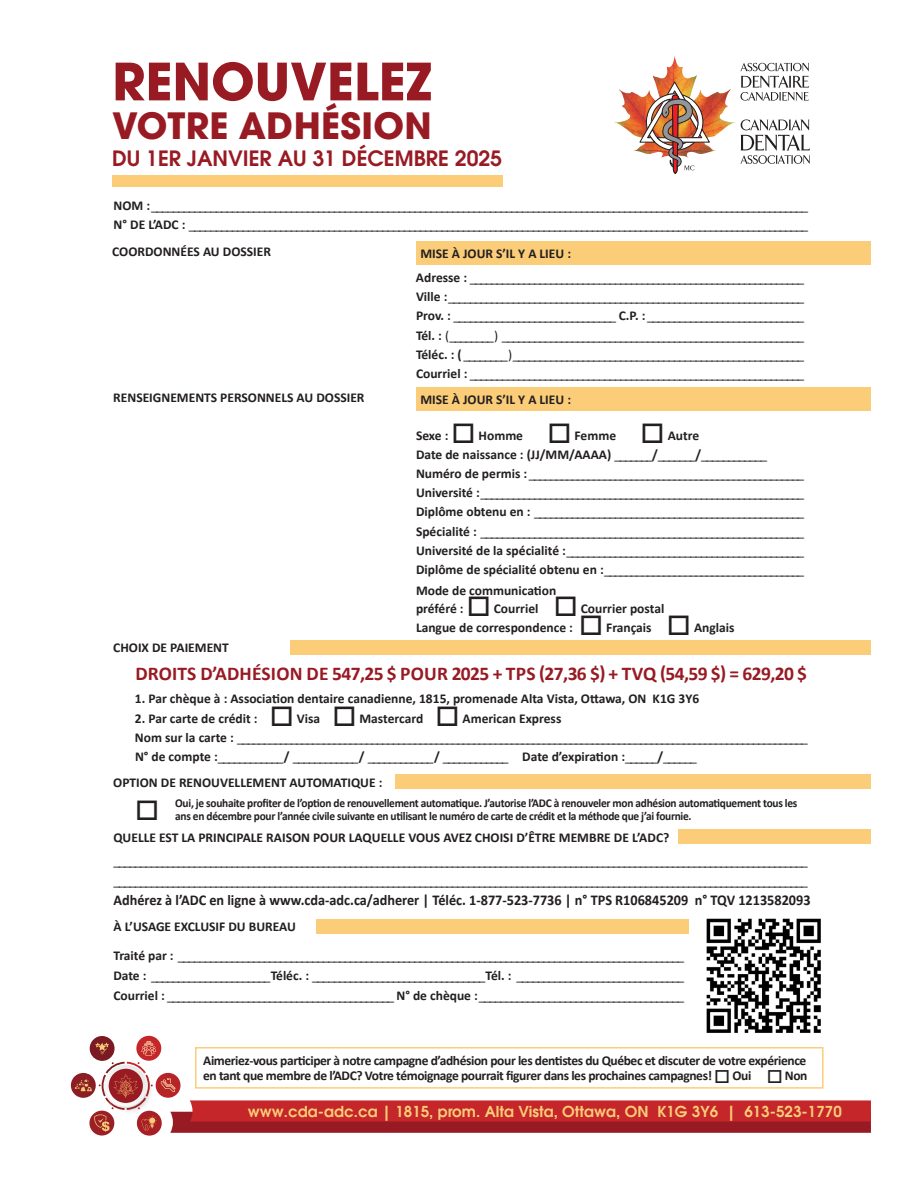
<style>
.page{position:relative;width:918px;height:1188px;background:#fff}
.page>*{position:absolute;margin:0;border:0;box-sizing:border-box;transform-origin:0 0}
.t1{font:700 51px "ITC Avant Garde Std";color:#981a23}
.Header_2nd_line{font:700 36px "ITC Avant Garde Std";letter-spacing:.01em;color:#981a23}
.t2{font:600 21px "ITC Avant Garde Std";color:#981a23}
.extra_info{font:700 19.5px "Calibri";letter-spacing:.005em;color:#981a23}
.Join_online{font:700 15px "Calibri";color:#231f20;scale:.95 1}
.t3{font:600 15px "ITC Avant Garde Std";letter-spacing:.005em;color:#fbcd78}
.Field_one_tab_update{font:13.5px "Calibri";color:#231f20}
.Field_one_tab{font:13.5px "Calibri";color:#231f20}
.Field_group{font:700 13.5px "Calibri";color:#231f20}
.Field_one_tab_Payment{font:13.5px "Calibri";color:#231f20}
.Field_one_tab_Lower_part_Smaller{font:700 13.5px/15px "Calibri";letter-spacing:-.03em;color:#231f20}
.Field_one_tab-2{font:700 13.5px "Calibri";color:#231f20}
.Field_one_tab_Lower_part{font:13.5px "Calibri";color:#231f20}
.Field_3_tab_Lower_part{font:13.5px "Calibri";color:#231f20}
.Field__2_tab_Lower_part{font:13.5px "Calibri";color:#231f20}
.Field_one_tab_update-2{font:700 13.5px "Calibri";color:#231f20}
.Field_2_tabs_updates{font:13.5px "Calibri";color:#231f20}
.Field_one_tab_More_leading{font:700 13.5px/18px "Calibri";color:#231f20}
.Field_Autorenew{font:700 12px/13.5px "Calibri";letter-spacing:-.025em;color:#231f20;scale:.95 1}
.s1{font-weight:700}
.s2{font-weight:400}
</style>
<div class="page">
<img style="left:614px;top:55px;width:121px;height:97px">
<img style="left:638px;top:80px;width:73px;height:94px">
<svg style="left:740px;top:63px;width:69px;height:38px"></svg>
<svg style="left:740px;top:119px;width:70px;height:45px"></svg>
<div style="left:416px;top:241px;width:455px;height:24px;background:#fbcd78"></div>
<div style="left:416px;top:387px;width:455px;height:24px;background:#fbcd78"></div>
<svg style="left:71px;top:1036px;width:800px;height:100px"></svg>
<div style="left:291px;top:640px;width:580px;height:15px;background:#fbcd78"></div>
<div style="left:395px;top:774px;width:476px;height:15px;background:#fbcd78"></div>
<div style="left:678px;top:829px;width:193px;height:15px;background:#fbcd78"></div>
<div style="left:317px;top:919px;width:372px;height:15px;background:#fbcd78"></div>
<div style="left:112px;top:175px;width:390px;height:12px;background:#fbcd78"></div>
<div style="left:195px;top:1047px;width:629px;height:42px;border:2px solid #fbcd78"></div>
<img style="left:706px;top:918px;width:115px;height:115px">
<p class="t1" style="left:112px;top:47px;width:321px">RENOUVELEZ</p>
<p class="Header_2nd_line" style="left:112px;top:102px;width:321px">VOTRE ADHÉSION</p>
<p class="t2" style="left:112px;top:144px;width:391px">DU 1ER JANVIER AU 31 DÉCEMBRE 2025</p>
<p class="Field_one_tab" style="left:114px;top:196px;width:696px"><span class="s1">NOM :</span> __________________________________________________________________________________________________________________________</p>
<p class="Field_one_tab" style="left:114px;top:215px;width:696px"><span class="s1">N° DE L’ADC :</span> ___________________________________________________________________________________________________________________</p>
<p class="Field_group" style="left:112px;top:242px;width:160px">COORDONNÉES AU DOSSIER</p>
<p class="Field_group" style="left:420px;top:244px;width:152px">MISE À JOUR S’IL Y A LIEU :</p>
<p class="Field_group" style="left:113px;top:388px;width:253px">RENSEIGNEMENTS PERSONNELS AU DOSSIER</p>
<p class="Field_group" style="left:113px;top:638px;width:117px">CHOIX DE PAIEMENT</p>
<p class="Field_one_tab_update" style="left:416px;top:268px;width:390px"><span class="s1">Adresse :</span> ______________________________________________________________</p>
<p class="Field_one_tab_update" style="left:416px;top:287px;width:390px"><span class="s1">Ville :</span>__________________________________________________________________</p>
<p class="Field_2_tabs_updates" style="left:416px;top:307px;width:390px"><span class="s1">Prov. :</span> ______________________________ <span class="s1">C.P. :</span> _____________________________</p>
<p class="Field_one_tab_update" style="left:416px;top:326px;width:390px"><span class="s1">Tél. :</span> ( ________ ) ________________________________________________________</p>
<p class="Field_one_tab_update" style="left:416px;top:345px;width:390px"><span class="s1">Téléc. : (</span> ________ )______________________________________________________</p>
<p class="Field_one_tab_update" style="left:416px;top:364px;width:390px"><span class="s1">Courriel :</span> ______________________________________________________________</p>
<p class="Field_group" style="left:420px;top:390px;width:152px">MISE À JOUR S’IL Y A LIEU :</p>
<p class="Field_one_tab_update-2" style="left:416px;top:426px;width:285px">Sexe : □ Homme □ Femme □ Autre</p>
<p class="Field_one_tab_update-2" style="left:416px;top:445px;width:353px">Date de naissance : (JJ/MM/AAAA) <span class="s2">_______</span>/<span class="s2">_______</span>/<span class="s2">____________</span></p>
<p class="Field_one_tab_update" style="left:416px;top:464px;width:390px"><span class="s1">Numéro de permis :</span> ___________________________________________________</p>
<p class="Field_one_tab_update" style="left:416px;top:483px;width:390px"><span class="s1">Université :</span>____________________________________________________________</p>
<p class="Field_one_tab_update" style="left:416px;top:503px;width:390px"><span class="s1">Diplôme obtenu en :</span> __________________________________________________</p>
<p class="Field_one_tab_update" style="left:416px;top:522px;width:390px"><span class="s1">Spécialité :</span> ____________________________________________________________</p>
<p class="Field_one_tab_update" style="left:416px;top:541px;width:390px"><span class="s1">Université de la spécialité :</span>____________________________________________</p>
<p class="Field_one_tab_update" style="left:416px;top:560px;width:390px"><span class="s1">Diplôme de spécialité obtenu en :</span>_____________________________________</p>
<p class="Field_one_tab_More_leading" style="left:416px;top:581px;width:250px">Mode de communication<br>préféré : □ Courriel □ Courrier postal</p>
<p class="Field_one_tab-2" style="left:416px;top:618px;width:320px">Langue de correspondence : □ Français □ Anglais</p>
<p class="extra_info" style="left:135px;top:660px;width:673px">DROITS D’ADHÉSION DE 547,25 $ POUR 2025 + TPS (27,36 $) + TVQ (54,59 $) = 629,20 $</p>
<p class="Field_one_tab-2" style="left:135px;top:689px;width:566px">1. Par chèque à : Association dentaire canadienne, 1815, promenade Alta Vista, Ottawa, ON K1G 3Y6</p>
<p class="Field_one_tab-2" style="left:135px;top:709px;width:428px">2. Par carte de crédit : □ Visa □ Mastercard □ American Express</p>
<p class="Field_one_tab_Payment" style="left:135px;top:728px;width:674px"><span class="s1">Nom sur la carte :</span> __________________________________________________________________________________________________________</p>
<p class="Field_one_tab_Payment" style="left:135px;top:747px;width:563px"><span class="s1">N° de compte :</span>____________ <span class="s1">/</span> ____________ <span class="s1">/</span> ____________ <span class="s1">/</span> ____________ <span class="s1">Date d’expiration :</span>______<span class="s1">/</span>______</p>
<p class="Field_group" style="left:113px;top:773px;width:271px">OPTION DE RENOUVELLEMENT AUTOMATIQUE :</p>
<p class="Field_Autorenew" style="left:175px;top:796px;width:657px">Oui, je souhaite profiter de l’option de renouvellement automatique. J’autorise l’ADC à renouveler mon adhésion automatiquement tous les ans en décembre pour l’année civile suivante en utilisant le numéro de carte de crédit et la méthode que j’ai fournie.</p>
<p class="Field_group" style="left:113px;top:828px;width:558px">QUELLE EST LA PRINCIPALE RAISON POUR LAQUELLE VOUS AVEZ CHOISI D’ÊTRE MEMBRE DE L’ADC?</p>
<p class="Field_one_tab" style="left:113px;top:852px;width:696px">_________________________________________________________________________________________________________________________________</p>
<p class="Field_one_tab" style="left:113px;top:871px;width:696px">_________________________________________________________________________________________________________________________________</p>
<p class="Join_online" style="left:113px;top:890px;width:735px">Adhérez à l’ADC en ligne à www.cda-adc.ca/adherer | Téléc. 1-877-523-7736 | n° TPS R106845209 n° TQV 1213582093</p>
<p class="Field_group" style="left:114px;top:917px;width:184px">À L’USAGE EXCLUSIF DU BUREAU</p>
<p class="Field_one_tab_Lower_part" style="left:113px;top:946px;width:572px"><span class="s1">Traité par :</span> ______________________________________________________________________________________________</p>
<p class="Field_3_tab_Lower_part" style="left:113px;top:966px;width:572px"><span class="s1">Date :</span> ______________________<span class="s1">Téléc. :</span> ________________________________<span class="s1">Tél. :</span> _______________________________</p>
<p class="Field__2_tab_Lower_part" style="left:113px;top:986px;width:572px"><span class="s1">Courriel :</span> __________________________________________ <span class="s1">N° de chèque :</span> ______________________________________</p>
<p class="Field_one_tab_Lower_part_Smaller" style="left:203px;top:1053px;width:606px">Aimeriez-vous participer à notre campagne d’adhésion pour les dentistes du Québec et discuter de votre expérience en tant que membre de l’ADC? Votre témoignage pourrait figurer dans les prochaines campagnes! □ Oui □ Non</p>
<p class="t3" style="left:248px;top:1102px;width:596px">www.cda-adc.ca | 1815, prom. Alta Vista, Ottawa, ON K1G 3Y6 | 613-523-1770</p>
</div>
